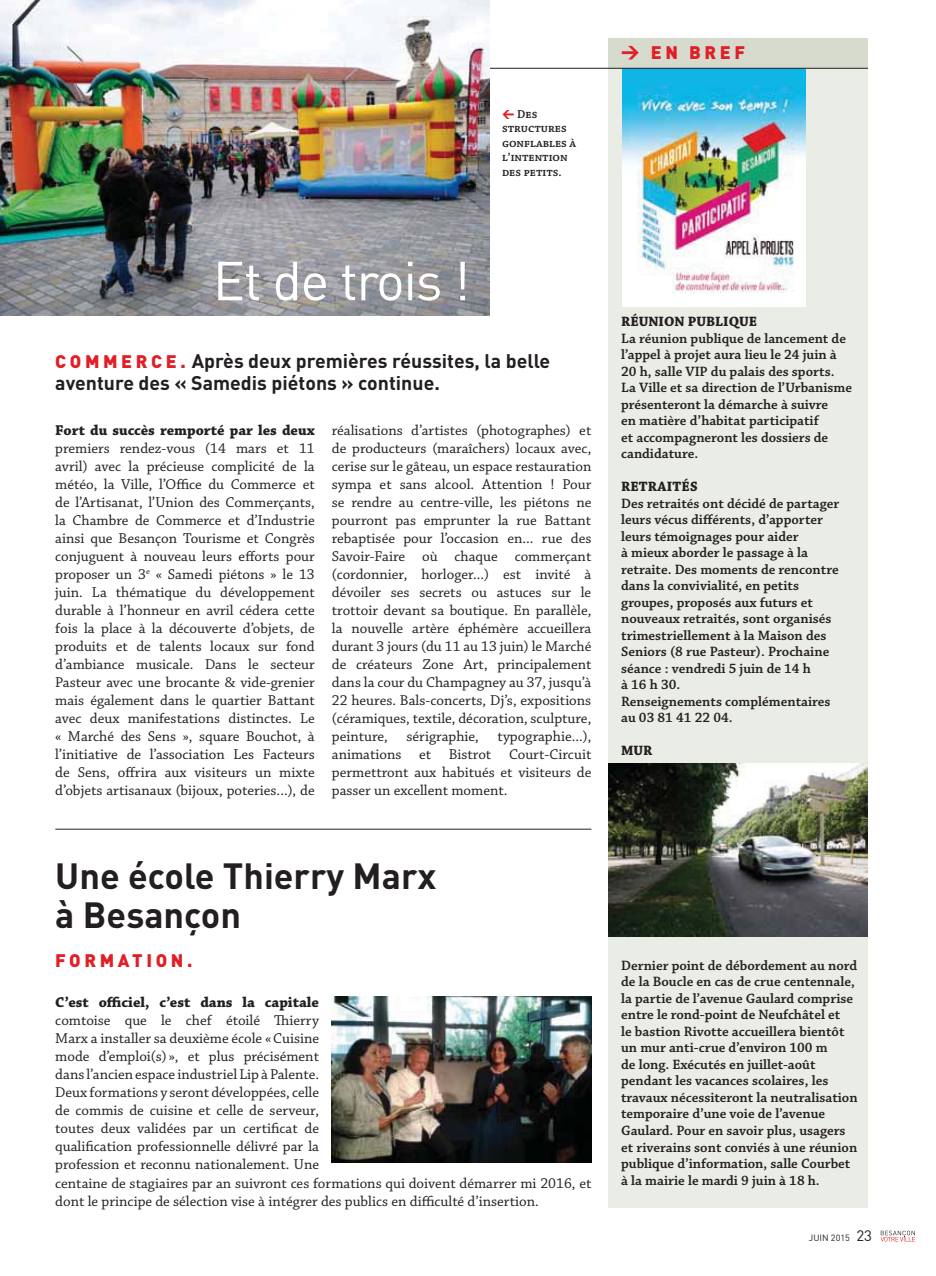
<style>
.page{position:relative;width:936px;height:1276px;background:#fff}
.page>*{position:absolute;margin:0;border:0;box-sizing:border-box;transform-origin:0 0}
.t1{font:54px "DIN";letter-spacing:-.025em;color:#fff}
.t2{font:700 36px/39px "DIN";color:#231f20}
.t3{font:700 19.5px/22.5px "DIN";color:#231f20}
.t4{font:900 18px "DIN";letter-spacing:.2em;color:#e21e26}
.t5{font:15px/18px "Chaparral Pro";color:#231f20;text-align:justify}
.t6{font:700 15px "Chaparral Pro";color:#231f20}
.t7{font:600 14.25px/16.5px "Chaparral Pro";color:#231f20}
.t8{font:700 14.25px "Chaparral Pro";color:#231f20}
.t9{font:700 14.25px "Chaparral Pro";letter-spacing:.02em;color:#231f20}
.t10{font:600 12px/14.4px "Chaparral Pro";color:#231f20}
.t11{font:9px "DIN";color:#231f20}
.s1{font-family:"DIN";font-weight:900;color:#e21e26}
.s2{font-weight:900;font-size:18px;color:#e21e26}
.s3{font-size:15px}
</style>
<div class="page">
<svg style="left:880px;top:1230px;width:34px;height:11px"></svg>
<hr style="left:55px;top:829px;width:536px;height:1px;background:#231f20">
<div style="left:608px;top:38px;width:259px;height:30px;background:#d6dbce"></div>
<div style="left:608px;top:68px;width:259px;height:1140px;background:#eaece6"></div>
<img style="left:622px;top:69px;width:183px;height:237px">
<img style="left:608px;top:763px;width:259px;height:173px">
<hr style="left:0;top:68px;width:867px;height:1px;background:#231f20">
<img style="left:0;top:0;width:489px;height:316px">
<img style="left:332px;top:996px;width:259px;height:166px">
<p class="t10" style="left:502px;top:108px;width:76px"><span class="s1">&lt;</span> Des structures gonflables à l’intention des petits.</p>
<p class="t4" style="left:621px;top:46px;width:125px">&gt; EN BREF</p>
<h1 class="t1" style="left:213px;top:262px;width:259px">Et de trois !</h1>
<h3 class="t3" style="left:55px;top:352px;width:496px"><span class="s2">C O M M E R C E .</span> Après deux premières réussites, la belle aventure des « Samedis piétons » continue.</h3>
<p class="t6" style="left:55px;top:424px;width:261px">Fort du succès remporté par les deux</p>
<p class="t5" style="left:55px;top:440px;width:261px">premiers rendez-vous (14 mars et 11 avril) avec la précieuse complicité de la météo, la Ville, l’Office du Commerce et de l’Artisanat, l’Union des Commerçants, la Chambre de Commerce et d’Industrie ainsi que Besançon Tourisme et Congrès conjuguent à nouveau leurs efforts pour proposer un 3<sup>e</sup> « Samedi piétons » le 13 juin. La thématique du développement durable à l’honneur en avril cédera cette fois la place à la découverte d’objets, de produits et de talents locaux sur fond d’ambiance musicale. Dans le secteur Pasteur avec une brocante &amp; vide-grenier mais également dans le quartier Battant avec deux manifestations distinctes. Le « Marché des Sens », square Bouchot, à l’initiative de l’association Les Facteurs de Sens, offrira aux visiteurs un mixte d’objets artisanaux (bijoux, poteries...), de</p>
<p class="t5" style="left:332px;top:422px;width:261px">réalisations d’artistes (photographes) et de producteurs (maraîchers) locaux avec, cerise sur le gâteau, un espace restauration sympa et sans alcool. Attention ! Pour se rendre au centre-ville, les piétons ne pourront pas emprunter la rue Battant rebaptisée pour l’occasion en... rue des Savoir-Faire où chaque commerçant (cordonnier, horloger...) est invité à dévoiler ses secrets ou astuces sur le trottoir devant sa boutique. En parallèle, la nouvelle artère éphémère accueillera durant 3 jours (du 11 au 13 juin) le Marché de créateurs Zone Art, principalement dans la cour du Champagney au 37, jusqu’à 22 heures. Bals-concerts, Dj’s, expositions (céramiques, textile, décoration, sculpture, peinture, sérigraphie, typographie...), animations et Bistrot Court-Circuit permettront aux habitués et visiteurs de passer un excellent moment.</p>
<h2 class="t2" style="left:55px;top:861px;width:382px">Une école Thierry Marx à Besançon</h2>
<p class="t4" style="left:55px;top:954px;width:138px">FORMATION.</p>
<p class="t6" style="left:55px;top:996px;width:265px">C’est officiel, c’est dans la capitale</p>
<p class="t5" style="left:55px;top:1013px;width:537px;text-align:left">comtoise que le chef étoilé Thierry<br>Marx a installer sa deuxième école « Cuisine<br>mode d’emploi(s) », et plus précisément<br>dans l’ancien espace industriel Lip à Palente.<br>Deux formations y seront développées, celle<br>de commis de cuisine et celle de serveur,<br>toutes deux validées par un certificat de<br>qualification professionnelle délivré par la<br>profession et reconnu nationalement. Une<br>centaine de stagiaires par an suivront ces formations qui doivent démarrer mi 2016, et dont le principe de sélection vise à intégrer des publics en difficulté d’insertion.</p>
<p class="t8" style="left:621px;top:316px;width:138px">RÉUNION PUBLIQUE</p>
<p class="t7" style="left:621px;top:331px;width:232px">La réunion publique de lancement de l’appel à projet aura lieu le 24 juin à 20 h, salle VIP du palais des sports.<br>La Ville et sa direction de l’Urbanisme présenteront la démarche à suivre<br>en matière d’habitat participatif<br>et accompagneront les dossiers de candidature.</p>
<p class="t9" style="left:621px;top:481px;width:78px">RETRAITÉS</p>
<p class="t7" style="left:621px;top:496px;width:220px">Des retraités ont décidé de partager leurs vécus différents, d’apporter leurs témoignages pour aider<br>à mieux aborder le passage à la retraite. Des moments de rencontre dans la convivialité, en petits groupes, proposés aux futurs et nouveaux retraités, sont organisés trimestriellement à la Maison des<br>Seniors (8 rue Pasteur). Prochaine séance : vendredi 5 juin de 14 h<br>à 16 h 30.<br>Renseignements complémentaires au 03 81 41 22 04.</p>
<p class="t8" style="left:621px;top:745px;width:33px">MUR</p>
<p class="t7" style="left:621px;top:958px;width:238px">Dernier point de débordement au nord de la Boucle en cas de crue centennale, la partie de l’avenue Gaulard comprise entre le rond-point de Neufchâtel et<br>le bastion Rivotte accueillera bientôt un mur anti-crue d’environ 100 m<br>de long. Exécutés en juillet-août pendant les vacances scolaires, les travaux nécessiteront la neutralisation temporaire d’une voie de l’avenue Gaulard. Pour en savoir plus, usagers et riverains sont conviés à une réunion publique d’information, salle Courbet à la mairie le mardi 9 juin à 18 h.</p>
<p class="t11" style="left:808px;top:1235px;width:65px">JUIN 2015 <span class="s3">23</span></p>
</div>
